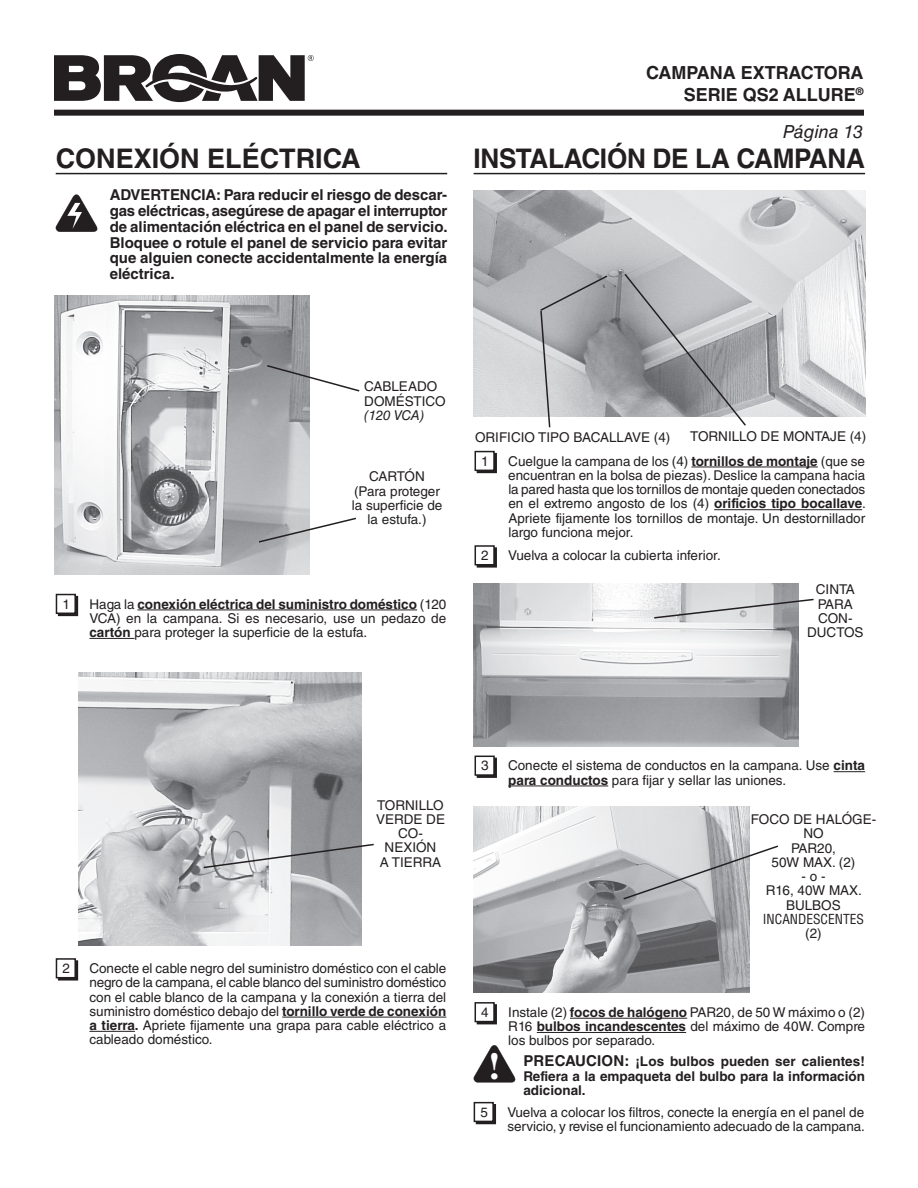
<style>
.page{position:relative;width:918px;height:1188px;background:#fff}
.page>*{position:absolute;margin:0;border:0;box-sizing:border-box;transform-origin:0 0}
.t1{font:700 37.8px "Times";color:#fff}
.t2{font:700 27px "Helvetica LT Std";letter-spacing:-.01em;color:#231f20}
.t3{font:700 18px/21.6px "Helvetica LT Std";color:#231f20;text-align:right}
.t4{font:italic 18px "Helvetica LT Std";letter-spacing:-.01em;color:#231f20}
.t5{font:700 15px/15.8px "Helvetica LT Std";color:#231f20;text-align:justify}
.t6{font:13.5px/14.2px "Helvetica LT Std";color:#231f20;text-align:justify}
.t7{font:700 13.5px/14.2px "Helvetica LT Std";color:#231f20;text-align:justify}
.t8{font:condensed 13.5px "Helvetica LT Std";color:#231f20}
.t9{font:italic 13.5px "Helvetica LT Std";letter-spacing:-.035em;color:#231f20}
.s1{font-weight:700}
.s2{font-size:15px}
</style>
<div class="page">
<div style="left:54px;top:110px;width:810px;height:6px;background:#231f20"></div>
<svg style="left:54px;top:54px;width:260px;height:48px"></svg>
<img style="left:79px;top:673px;width:283px;height:272px">
<img style="left:54px;top:295px;width:256px;height:279px">
<svg style="left:257px;top:517px;width:99px;height:27px"></svg>
<svg style="left:202px;top:843px;width:172px;height:26px"></svg>
<svg style="left:265px;top:364px;width:95px;height:29px"></svg>
<hr style="left:56px;top:173px;width:391px;height:1px;background:#231f20">
<svg style="left:56px;top:194px;width:41px;height:38px"></svg>
<div style="left:58px;top:596px;width:20px;height:20px;border:2px solid #231f20"></div>
<div style="left:56px;top:595px;width:19px;height:18px;background:#fff"></div>
<div style="left:56px;top:594px;width:20px;height:20px;border:2px solid #231f20"></div>
<hr style="left:137px;top:610px;width:280px;height:1px;background:#231f20">
<hr style="left:89px;top:638px;width:45px;height:1px;background:#231f20">
<div style="left:58px;top:960px;width:20px;height:21px;border:2px solid #231f20"></div>
<div style="left:56px;top:959px;width:19px;height:19px;background:#fff"></div>
<div style="left:56px;top:958px;width:20px;height:20px;border:2px solid #231f20"></div>
<hr style="left:282px;top:1017px;width:164px;height:1px;background:#231f20">
<hr style="left:89px;top:1031px;width:46px;height:1px;background:#231f20">
<img style="left:474px;top:190px;width:391px;height:226px">
<img style="left:474px;top:584px;width:324px;height:163px">
<img style="left:474px;top:807px;width:276px;height:185px">
<div style="left:477px;top:453px;width:20px;height:20px;border:2px solid #231f20"></div>
<div style="left:475px;top:452px;width:19px;height:18px;background:#fff"></div>
<div style="left:475px;top:451px;width:20px;height:20px;border:2px solid #231f20"></div>
<hr style="left:691px;top:467px;width:127px;height:1px;background:#231f20">
<hr style="left:714px;top:509px;width:148px;height:1px;background:#231f20">
<svg style="left:622px;top:844px;width:156px;height:57px"></svg>
<div style="left:477px;top:758px;width:20px;height:20px;border:2px solid #231f20"></div>
<div style="left:475px;top:756px;width:19px;height:19px;background:#fff"></div>
<div style="left:475px;top:756px;width:20px;height:20px;border:2px solid #231f20"></div>
<hr style="left:834px;top:771px;width:31px;height:1px;background:#231f20">
<hr style="left:508px;top:786px;width:100px;height:1px;background:#231f20">
<svg style="left:653px;top:598px;width:161px;height:22px;background:#c7c7c9"></svg>
<svg style="left:539px;top:274px;width:70px;height:154px;background:#b3b4b6"></svg>
<svg style="left:623px;top:272px;width:124px;height:154px;background:#a9aaad"></svg>
<div style="left:477px;top:547px;width:20px;height:21px;border:2px solid #231f20"></div>
<div style="left:475px;top:546px;width:19px;height:19px;background:#fff"></div>
<div style="left:475px;top:545px;width:20px;height:21px;border:2px solid #231f20"></div>
<hr style="left:474px;top:173px;width:391px;height:1px;background:#231f20">
<div style="left:476px;top:1104px;width:20px;height:20px;border:2px solid #231f20"></div>
<div style="left:474px;top:1103px;width:19px;height:18px;background:#fff"></div>
<div style="left:474px;top:1102px;width:20px;height:20px;border:2px solid #231f20"></div>
<div style="left:477px;top:1004px;width:20px;height:20px;border:2px solid #231f20"></div>
<div style="left:475px;top:1003px;width:19px;height:19px;background:#fff"></div>
<div style="left:475px;top:1002px;width:20px;height:20px;border:2px solid #231f20"></div>
<svg style="left:474px;top:1045px;width:41px;height:38px"></svg>
<hr style="left:570px;top:1018px;width:117px;height:1px;background:#231f20">
<hr style="left:537px;top:1032px;width:149px;height:1px;background:#231f20">
<h2 class="t2" style="left:56px;top:142px;width:306px">CONEXIÓN ELÉCTRICA</h2>
<p class="t5" style="left:110px;top:187px;width:340px">ADVERTENCIA: Para reducir el riesgo de descar&shy;gas eléctricas, asegúrese de apagar el interruptor de alimentación eléctrica en el panel de servicio.<br>Bloquee o rotule el panel de servicio para evitar que alguien conecte accidentalmente la energía eléctrica.</p>
<h3 class="t3" style="left:666px;top:61px;width:199px">ALLURE<sup>®</sup> QS2 SERIES<br>RANGE HOOD</h3>
<h3 class="t4" style="left:783px;top:121px;width:82px">Página 13</h3>
<h3 class="t3" style="left:646px;top:62px;width:219px">CAMPANA EXTRACTORA<br>SERIE QS2 ALLURE<sup>®</sup></h3>
<h3 class="t4" style="left:796px;top:120px;width:43px">Page</h3>
<h2 class="t2" style="left:474px;top:142px;width:393px">INSTALACIÓN DE LA CAMPANA</h2>
<p class="t6" style="left:364px;top:379px;width:83px">CABLEADO<br>DOMÉSTICO</p>
<p class="t9" style="left:364px;top:407px;width:62px">(120 VCA)</p>
<p class="t6" style="left:352px;top:469px;width:92px;text-align:center">CARTÓN (Para proteger la superficie de la estufa.)</p>
<p class="t6" style="left:62px;top:597px;width:9px">1</p>
<p class="t6" style="left:89px;top:597px;width:358px">Haga la <span class="s1">conexión eléctrica del suministro doméstico</span> (120<br>VCA) en la campana. Si es necesario, use un pedazo de <span class="s1">cartón</span> para proteger la superficie de la estufa.</p>
<p class="t6" style="left:475px;top:430px;width:197px">ORIFICIO TIPO BACALLAVE (4)</p>
<p class="t6" style="left:690px;top:429px;width:177px">TORNILLO DE MONTAJE (4)</p>
<p class="t6" style="left:481px;top:454px;width:9px">1</p>
<p class="t6" style="left:508px;top:454px;width:359px">Cuelgue la campana de los (4) <span class="s1">tornillos de montaje</span> (que se encuentran en la bolsa de piezas). Deslice la campana hacia la pared hasta que los tornillos de montaje queden conectados en el extremo angosto de los (4) <span class="s1">orificios tipo bocallave</span>.<br>Apriete fijamente los tornillos de montaje. Un destornillador largo funciona mejor.</p>
<p class="t6" style="left:481px;top:548px;width:9px">2</p>
<p class="t6" style="left:508px;top:548px;width:214px">Vuelva a colocar la cubierta inferior.</p>
<p class="t6" style="left:807px;top:582px;width:58px;text-align:center">CINTA<br>PARA<br>CON-<br>DUCTOS</p>
<p class="t6" style="left:376px;top:798px;width:71px;text-align:center">TORNILLO<br>VERDE DE<br>CO-<br>NEXIÓN<br>A TIERRA</p>
<p class="t6" style="left:62px;top:961px;width:9px">2</p>
<p class="t6" style="left:89px;top:961px;width:358px">Conecte el cable negro del suministro doméstico con el cable negro de la campana, el cable blanco del suministro doméstico con el cable blanco de la campana y la conexión a tierra del suministro doméstico debajo del <span class="s1">tornillo verde de conexión a tierra.</span> Apriete fijamente una grapa para cable eléctrico a cableado doméstico.</p>
<p class="t6" style="left:481px;top:758px;width:9px">3</p>
<p class="t6" style="left:508px;top:758px;width:358px">Conecte el sistema de conductos en la campana. Use <span class="s1">cinta para conductos</span> para fijar y sellar las uniones.</p>
<p class="t6" style="left:751px;top:812px;width:127px;text-align:center">FOCO DE HALÓGE-<br>NO<br>PAR20,<br>50W MAX. (2)<br>-o-<br>R16, 40W MAX.<br>BULBOS</p>
<p class="t8" style="left:763px;top:911px;width:103px">INCANDESCENTES</p>
<p class="t6" style="left:805px;top:926px;width:18px">(2)</p>
<p class="t6" style="left:481px;top:1005px;width:9px">4</p>
<p class="t6" style="left:508px;top:1005px;width:358px">Instale (2) <span class="s1">focos de halógeno</span> PAR20, de 50 W máximo o (2)<br>R16 <span class="s1">bulbos incandescentes</span> del máximo de 40W. Compre los bulbos por separado.</p>
<p class="t7" style="left:523px;top:1054px;width:343px"><span class="s2">PRECAUCION:</span> ¡Los bulbos pueden ser calientes!<br>Refiera a la empaqueta del bulbo para la información adicional.</p>
<h1 class="t1" style="left:488px;top:1044px;width:14px">!</h1>
<p class="t6" style="left:480px;top:1105px;width:9px">5</p>
<p class="t6" style="left:507px;top:1105px;width:359px">Vuelva a colocar los filtros, conecte la energía en el panel de servicio, y revise el funcionamiento adecuado de la campana.</p>
</div>
